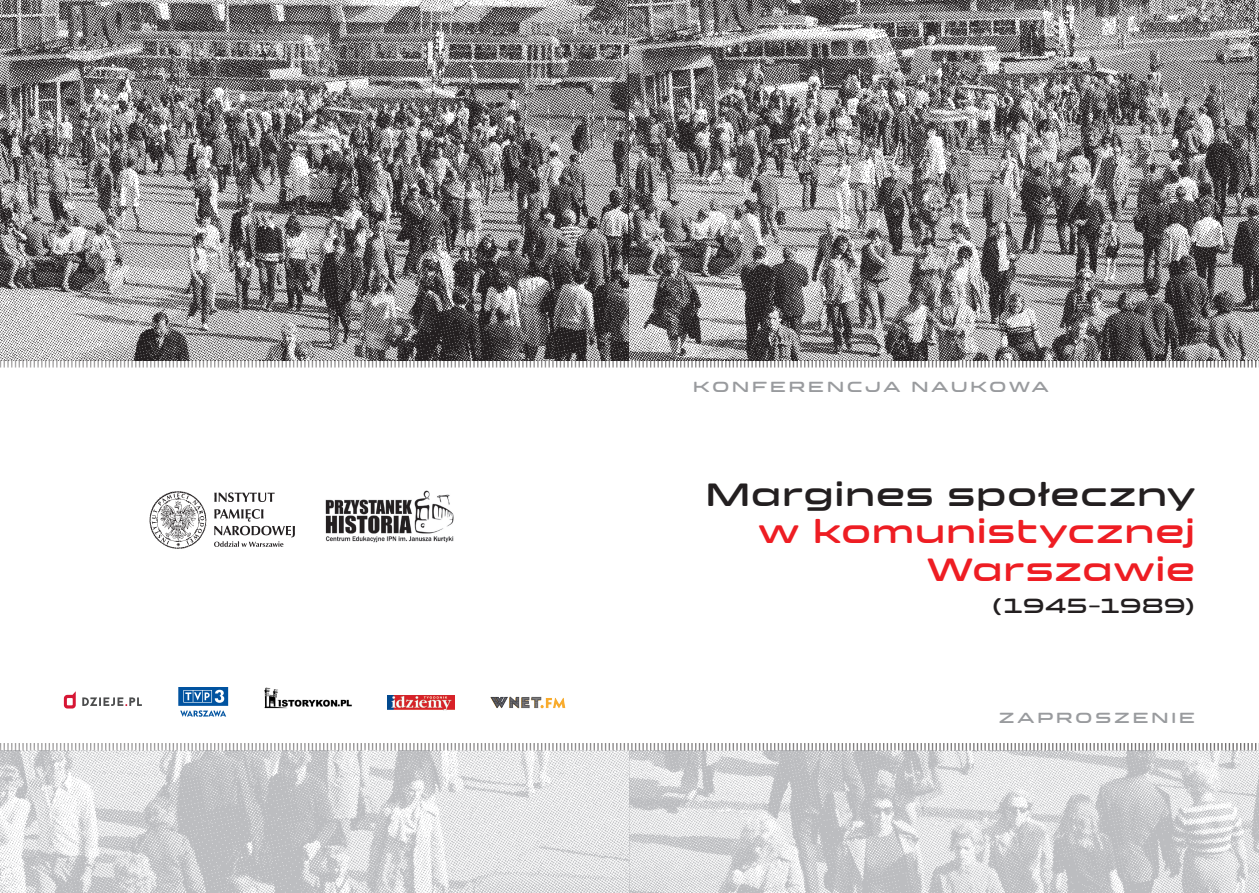
<style>
.page{position:relative;width:1259px;height:893px;background:#fff}
.page>*{position:absolute;margin:0;border:0;box-sizing:border-box;transform-origin:0 0}
.t1{font:600 33px "Clonoid";letter-spacing:.025em;color:#ee1d23}
.t2{font:600 33px "Clonoid";letter-spacing:.025em;color:#231f20}
.t3{font:600 21px "Clonoid";letter-spacing:.015em;color:#231f20}
.t4{font:600 15px "Clonoid";letter-spacing:.2em;color:#999b9e}
</style>
<div class="page">
<img style="left:0;top:752px;width:1259px;height:141px">
<img style="left:0;top:0;width:1259px;height:359px">
<img style="left:325px;top:490px;width:129px;height:53px">
<svg style="left:0;top:359px;width:1259px;height:9px"></svg>
<svg style="left:0;top:743px;width:1259px;height:9px"></svg>
<img style="left:149px;top:491px;width:146px;height:58px">
<svg style="left:64px;top:691px;width:12px;height:17px"></svg>
<svg style="left:82px;top:697px;width:60px;height:9px"></svg>
<img style="left:264px;top:687px;width:88px;height:22px">
<img style="left:387px;top:695px;width:68px;height:15px">
<svg style="left:178px;top:687px;width:50px;height:30px"></svg>
<img style="left:490px;top:696px;width:76px;height:13px">
<p class="t4" style="left:693px;top:377px;width:357px">KONFERENCJA NAUKOWA</p>
<p class="t2" style="left:705px;top:474px;width:491px">Margines społeczny</p>
<p class="t1" style="left:758px;top:511px;width:438px">w komunistycznej</p>
<p class="t1" style="left:927px;top:549px;width:269px">Warszawie</p>
<p class="t3" style="left:992px;top:593px;width:205px">(1945–1989)</p>
<p class="t4" style="left:999px;top:709px;width:198px">ZAPROSZENIE</p>
</div>
